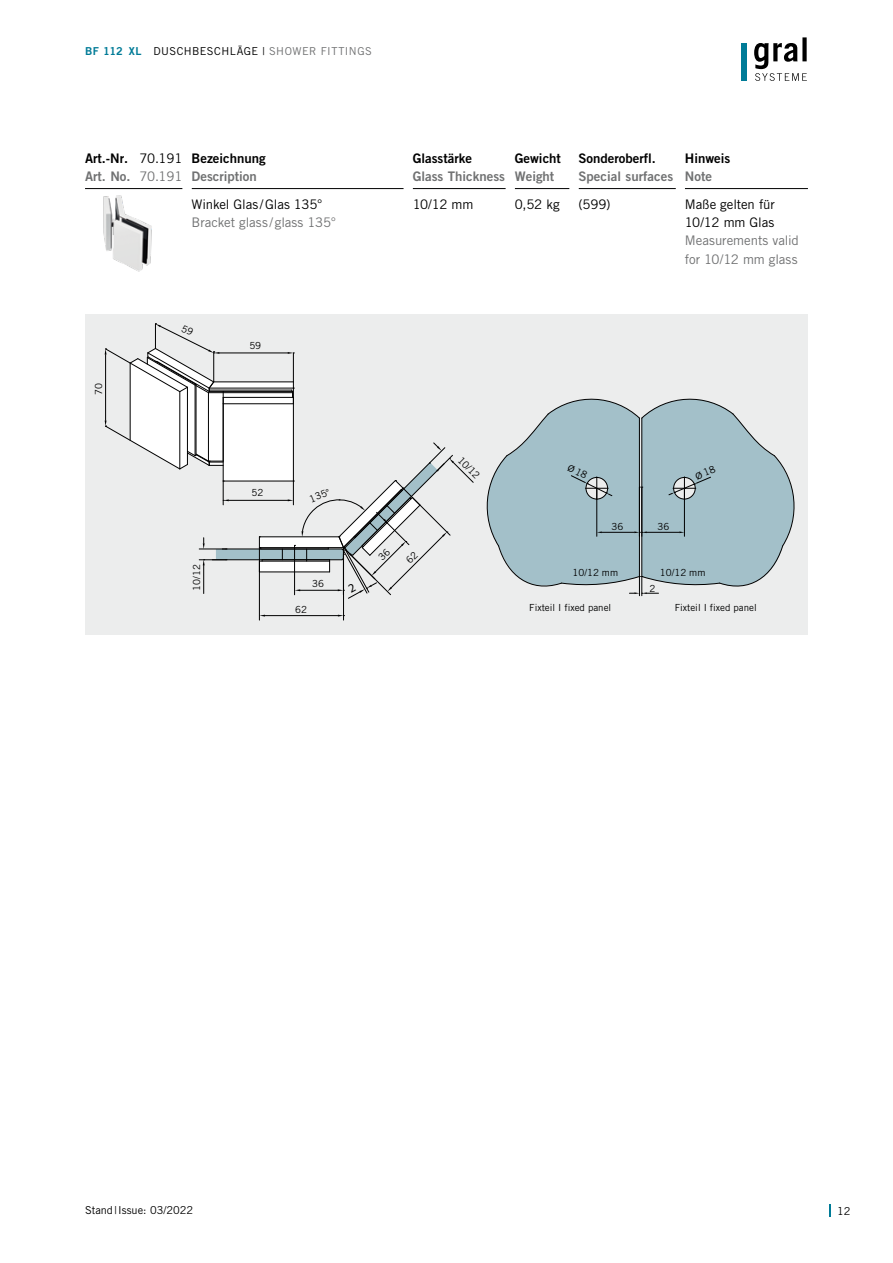
<style>
.page{position:relative;width:893px;height:1263px;background:#fff}
.page>*{position:absolute;margin:0;border:0;box-sizing:border-box;transform-origin:0 0}
.t1{font:13.2px/18.3px "Trade Gothic LT Pro Bd 2";color:#000}
.t2{font:13.2px/18.3px "Trade Gothic LT Pro";letter-spacing:-.01em;color:#000}
.t3{font:13.2px/18.3px "Trade Gothic LT Pro";letter-spacing:-.005em;color:#707172}
.t4{font:13.2px "Trade Gothic LT Pro Bd 2";color:#707172}
.t5{font:10.95px "Trade Gothic LT Pro";letter-spacing:.035em;color:#000}
.t6{font:10.95px "Trade Gothic LT Pro";color:#000}
.t7{font:9.75px "Trade Gothic";color:#000}
.s1{font-family:"Trade Gothic LT Pro Bd 2";color:#007b97}
.s2{color:#707172}
.s3{font-family:"Trade Gothic LT Pro"}
.s4{font-family:"Trade Gothic LT Pro";color:#707172}
.s5{font-family:"Myriad Pro"}
</style>
<div class="page">
<svg style="left:829px;top:1204px;width:2px;height:13px"></svg>
<div style="left:741px;top:43px;width:6px;height:38px;background:#007b97"></div>
<svg style="left:754px;top:37px;width:53px;height:44px"></svg>
<img style="left:103px;top:195px;width:49px;height:76px">
<hr style="left:85px;top:188px;width:98px;height:1px;background:#000">
<hr style="left:192px;top:188px;width:212px;height:1px;background:#000">
<hr style="left:413px;top:188px;width:93px;height:1px;background:#000">
<hr style="left:515px;top:188px;width:55px;height:1px;background:#000">
<hr style="left:579px;top:188px;width:97px;height:1px;background:#000">
<hr style="left:685px;top:188px;width:123px;height:1px;background:#000">
<div style="left:85px;top:315px;width:723px;height:320px;background:#eceded"></div>
<hr style="left:259px;top:548px;width:1px;height:72px;background:#000">
<hr style="left:343px;top:548px;width:1px;height:72px;background:#000">
<hr style="left:265px;top:615px;width:73px;height:1px;background:#000">
<svg style="left:486px;top:398px;width:309px;height:198px"></svg>
<svg style="left:105px;top:324px;width:369px;height:275px"></svg>
<p class="t5" style="left:85px;top:45px;width:288px"><span class="s1">BF 112 XL</span> DUSCHBESCHLÄGE | <span class="s2">SHOWER FITTINGS</span></p>
<h1 class="t1" style="left:85px;top:149px;width:99px">Art.-Nr. <span class="s3">70.191<br></span><span class="s2">Art. No.</span> <span class="s4">70.191</span></h1>
<h1 class="t1" style="left:192px;top:149px;width:76px">Bezeichnung</h1>
<h1 class="t4" style="left:192px;top:168px;width:67px">Description</h1>
<h1 class="t2" style="left:192px;top:195px;width:132px">Winkel Glas /Glas 135°</h1>
<h1 class="t3" style="left:192px;top:213px;width:146px">Bracket glass /glass 135°</h1>
<p class="t7" style="left:93px;top:395px;width:13px;rotate:-90deg">70</p>
<p class="t7" style="left:249px;top:339px;width:13px">59</p>
<p class="t7" style="left:191px;top:591px;width:28px;rotate:-90deg">10/12</p>
<p class="t7" style="left:252px;top:487px;width:13px">52</p>
<p class="t7" style="left:308px;top:494px;width:22px;rotate:-22deg">135<span class="s5">°</span></p>
<p class="t7" style="left:312px;top:578px;width:13px">36</p>
<p class="t7" style="left:295px;top:603px;width:13px">62</p>
<h1 class="t1" style="left:413px;top:149px;width:61px">Glasstärke</h1>
<h1 class="t4" style="left:413px;top:168px;width:94px">Glass Thickness</h1>
<h1 class="t1" style="left:515px;top:149px;width:48px">Gewicht</h1>
<h1 class="t4" style="left:515px;top:168px;width:41px">Weight</h1>
<h1 class="t1" style="left:579px;top:149px;width:79px">Sonderoberfl.</h1>
<h1 class="t4" style="left:579px;top:168px;width:96px">Special surfaces</h1>
<h1 class="t1" style="left:685px;top:149px;width:47px">Hinweis</h1>
<h1 class="t4" style="left:685px;top:168px;width:29px">Note</h1>
<h1 class="t2" style="left:413px;top:195px;width:62px">10/12 mm</h1>
<h1 class="t2" style="left:515px;top:195px;width:47px">0,52 kg</h1>
<h1 class="t2" style="left:579px;top:195px;width:34px">(599)</h1>
<h1 class="t2" style="left:685px;top:195px;width:92px">Maße gelten für<br>10/12 mm Glas</h1>
<h1 class="t3" style="left:685px;top:231px;width:116px">Measurements valid for 10/12 mm glass</h1>
<p class="t7" style="left:464px;top:454px;width:28px;rotate:45deg">10/12</p>
<p class="t7" style="left:612px;top:521px;width:13px">36</p>
<p class="t7" style="left:657px;top:521px;width:13px">36</p>
<p class="t7" style="left:572px;top:566px;width:47px">10/12 mm</p>
<p class="t7" style="left:660px;top:566px;width:47px">10/12 mm</p>
<p class="t7" style="left:529px;top:601px;width:84px">Fixteil I fixed panel</p>
<p class="t7" style="left:675px;top:601px;width:84px">Fixteil I fixed panel</p>
<p class="t7" style="left:649px;top:582px;width:7px">2</p>
<p class="t6" style="left:85px;top:1203px;width:110px">Stand|Issue: 03/2022</p>
<p class="t5" style="left:837px;top:1204px;width:15px">12</p>
</div>
